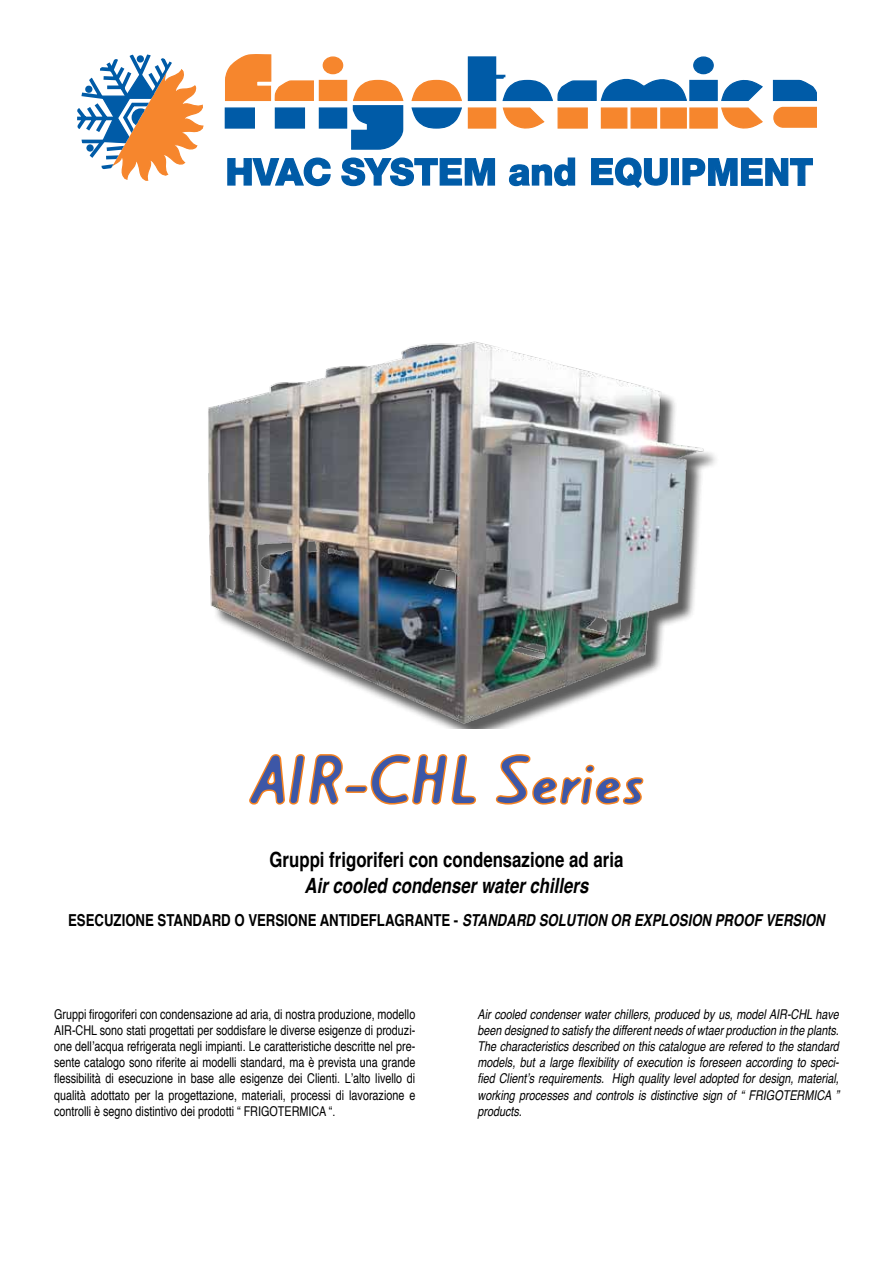
<style>
.page{position:relative;width:893px;height:1263px;background:#fff}
.page>*{position:absolute;margin:0;border:0;box-sizing:border-box;transform-origin:0 0}
.t1{font:60px "Creamregular";color:#3d57a7}
.t2{font:700 21px "Helvetica";color:#000;scale:.8 1}
.t3{font:italic 700 21px "Helvetica";color:#000;scale:.8 1}
.t4{font:700 16.5px "Helvetica";color:#000;scale:.8 1}
.t5{font:13.5px/16.2px "Helvetica";color:#000;text-align:justify;scale:.8 1}
.t6{font:italic 13.5px/16.2px "Helvetica";color:#000;text-align:justify;scale:.8 1}
.s1{font-style:italic}
</style>
<div class="page">
<div style="left:225px;top:107px;width:30px;height:22px;background:#005ba7;border:1px solid #005ba7"></div>
<div style="left:319px;top:107px;width:28px;height:22px;background:#005ba7;border:1px solid #005ba7"></div>
<div style="left:319px;top:80px;width:28px;height:21px;background:#f6862d"></div>
<div style="left:323px;top:57px;width:20px;height:17px;background:#f6862d;border-radius:50%"></div>
<div style="left:323px;top:56px;width:20px;height:18px;border:1px solid #f6862d;border-radius:50%"></div>
<div style="left:468px;top:56px;width:28px;height:45px;background:#005ba7;border:1px solid #005ba7"></div>
<div style="left:694px;top:57px;width:19px;height:17px;background:#005ba7;border-radius:50%"></div>
<div style="left:693px;top:56px;width:21px;height:18px;border:1px solid #005ba7;border-radius:50%"></div>
<div style="left:275px;top:107px;width:30px;height:22px;background:#005ba7;border:1px solid #005ba7"></div>
<svg style="left:225px;top:54px;width:89px;height:47px"></svg>
<svg style="left:227px;top:157px;width:104px;height:30px"></svg>
<svg style="left:341px;top:74px;width:476px;height:114px"></svg>
<svg style="left:77px;top:54px;width:127px;height:127px"></svg>
<svg style="left:133px;top:110px;width:15px;height:15px"></svg>
<div style="left:132px;top:108px;width:18px;height:19px;border:4px solid #005ba7;border-radius:50%"></div>
<svg style="left:249px;top:754px;width:228px;height:51px"></svg>
<svg style="left:495px;top:754px;width:149px;height:51px"></svg>
<img style="left:208px;top:341px;width:508px;height:387px">
<h1 class="t1" style="left:249px;top:743px;width:397px">AIR-CHL Series</h1>
<h2 class="t2" style="left:270px;top:843px;width:444px">Gruppi frigoriferi con condensazione ad aria</h2>
<h2 class="t3" style="left:305px;top:868px;width:356px">Air cooled condenser water chillers</h2>
<p class="t4" style="left:68px;top:907px;width:947px">ESECUZIONE STANDARD O VERSIONE ANTIDEFLAGRANTE - <span class="s1">STANDARD SOLUTION OR EXPLOSION PROOF VERSION</span></p>
<p class="t5" style="left:54px;top:1006px;width:453px">Gruppi firogoriferi con condensazione ad aria, di nostra produzione, modello AIR-CHL sono stati progettati per soddisfare le diverse esigenze di produzi&shy;one dell’acqua refrigerata negli impianti. Le caratteristiche descritte nel pre&shy;sente catalogo sono riferite ai modelli standard, ma è prevista una grande flessibilità di esecuzione in base alle esigenze dei Clienti. L’alto livello di qualità adottato per la progettazione, materiali, processi di lavorazione e controlli è segno distintivo dei prodotti “ FRIGOTERMICA “.</p>
<p class="t6" style="left:478px;top:1006px;width:453px">Air cooled condenser water chillers, produced by us, model AIR-CHL have been designed to satisfy the different needs of wtaer production in the plants.<br>The characteristics described on this catalogue are refered to the standard models, but a large flexibility of execution is foreseen according to speci&shy;fied Client’s requirements. High quality level adopted for design, material, working processes and controls is distinctive sign of “ FRIGOTERMICA ” products.</p>
</div>
